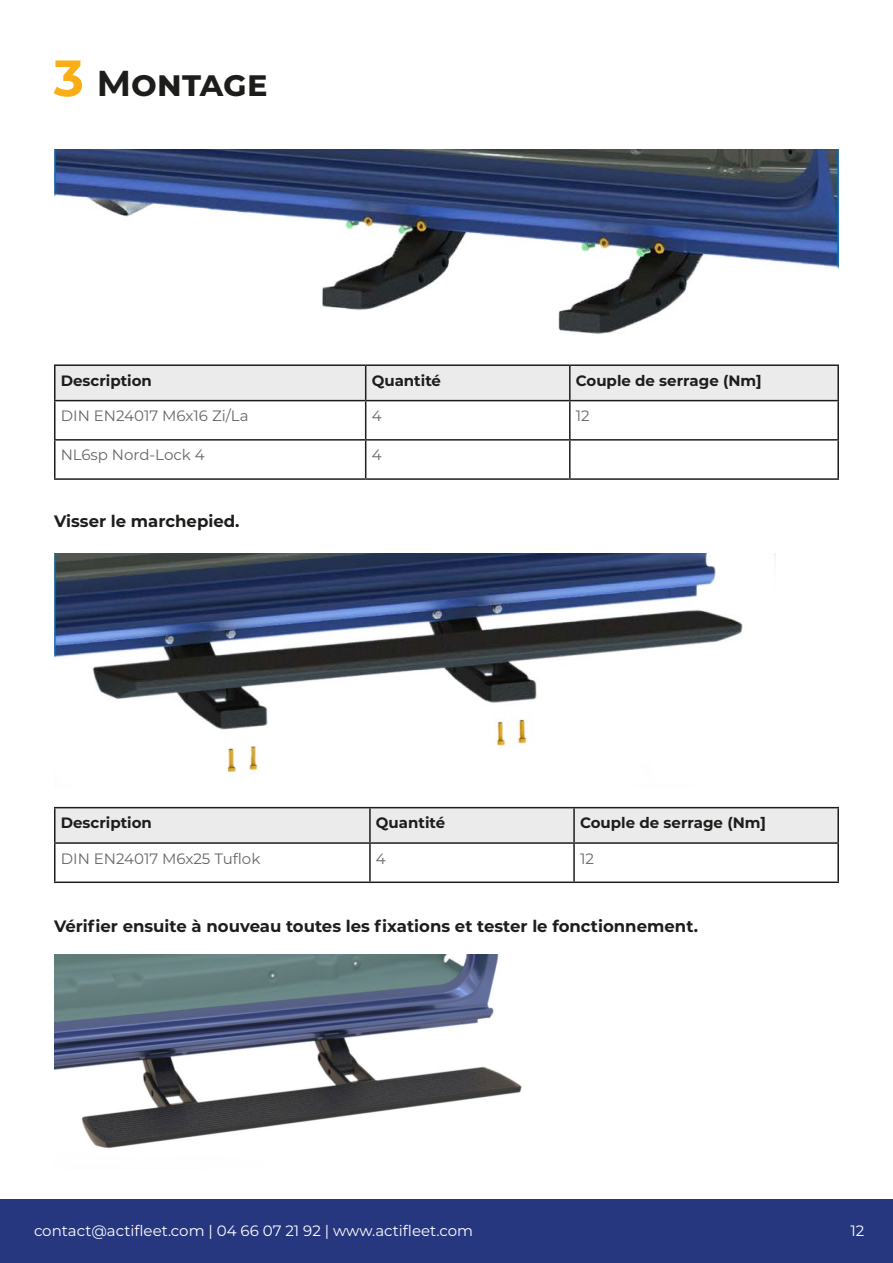
<style>
.page{position:relative;width:893px;height:1263px;background:#fff}
.page>*{position:absolute;margin:0;border:0;box-sizing:border-box;transform-origin:0 0}
.t1{font:700 51px "Montserrat";color:#f9ae16}
.t2{font:700 36px "Montserrat";color:#1d1d1b}
.t3{font:700 16.5px "Montserrat";color:#1d1d1b}
.t4{font:700 15px "Montserrat";color:#1d1d1b}
.t5{font:15px "Montserrat";color:#656668}
.t6{font:15px "Montserrat";color:#fff}
</style>
<div class="page">
<div style="left:0;top:1199px;width:893px;height:64px;background:#263780"></div>
<img style="left:54px;top:150px;width:785px;height:185px">
<img style="left:54px;top:554px;width:721px;height:219px">
<img style="left:54px;top:955px;width:468px;height:193px">
<div style="left:56px;top:366px;width:781px;height:34px;background:#ebebeb"></div>
<hr style="left:54px;top:401px;width:2px;height:38px;background:#1d1d1b">
<hr style="left:365px;top:401px;width:1px;height:38px;background:#1d1d1b">
<hr style="left:569px;top:401px;width:2px;height:38px;background:#1d1d1b">
<hr style="left:837px;top:401px;width:2px;height:38px;background:#1d1d1b">
<hr style="left:54px;top:439px;width:312px;height:2px;background:#1d1d1b">
<hr style="left:54px;top:441px;width:2px;height:37px;background:#1d1d1b">
<hr style="left:366px;top:439px;width:204px;height:2px;background:#1d1d1b">
<hr style="left:365px;top:441px;width:1px;height:37px;background:#1d1d1b">
<hr style="left:570px;top:439px;width:269px;height:2px;background:#1d1d1b">
<hr style="left:569px;top:441px;width:2px;height:37px;background:#1d1d1b">
<hr style="left:837px;top:441px;width:2px;height:37px;background:#1d1d1b">
<hr style="left:54px;top:478px;width:312px;height:2px;background:#1d1d1b">
<hr style="left:366px;top:478px;width:204px;height:2px;background:#1d1d1b">
<hr style="left:570px;top:478px;width:269px;height:2px;background:#1d1d1b">
<hr style="left:366px;top:364px;width:204px;height:2px;background:#1d1d1b">
<hr style="left:366px;top:400px;width:204px;height:1px;background:#1d1d1b">
<hr style="left:570px;top:364px;width:269px;height:2px;background:#1d1d1b">
<hr style="left:569px;top:366px;width:2px;height:34px;background:#1d1d1b">
<hr style="left:837px;top:366px;width:2px;height:34px;background:#1d1d1b">
<hr style="left:570px;top:400px;width:269px;height:1px;background:#1d1d1b">
<hr style="left:54px;top:364px;width:312px;height:2px;background:#1d1d1b">
<hr style="left:54px;top:366px;width:2px;height:34px;background:#1d1d1b">
<hr style="left:365px;top:366px;width:1px;height:34px;background:#1d1d1b">
<hr style="left:54px;top:400px;width:312px;height:1px;background:#1d1d1b">
<div style="left:56px;top:808px;width:781px;height:34px;background:#ebebeb"></div>
<hr style="left:54px;top:844px;width:2px;height:37px;background:#1d1d1b">
<hr style="left:369px;top:844px;width:2px;height:37px;background:#1d1d1b">
<hr style="left:573px;top:844px;width:2px;height:37px;background:#1d1d1b">
<hr style="left:837px;top:844px;width:2px;height:37px;background:#1d1d1b">
<hr style="left:54px;top:881px;width:316px;height:2px;background:#1d1d1b">
<hr style="left:370px;top:881px;width:204px;height:2px;background:#1d1d1b">
<hr style="left:574px;top:881px;width:265px;height:2px;background:#1d1d1b">
<hr style="left:54px;top:807px;width:316px;height:1px;background:#1d1d1b">
<hr style="left:54px;top:808px;width:2px;height:34px;background:#1d1d1b">
<hr style="left:54px;top:842px;width:316px;height:2px;background:#1d1d1b">
<hr style="left:370px;top:807px;width:204px;height:1px;background:#1d1d1b">
<hr style="left:369px;top:808px;width:2px;height:34px;background:#1d1d1b">
<hr style="left:370px;top:842px;width:204px;height:2px;background:#1d1d1b">
<hr style="left:574px;top:807px;width:265px;height:1px;background:#1d1d1b">
<hr style="left:573px;top:808px;width:2px;height:34px;background:#1d1d1b">
<hr style="left:837px;top:808px;width:2px;height:34px;background:#1d1d1b">
<hr style="left:574px;top:842px;width:265px;height:2px;background:#1d1d1b">
<p class="t1" style="left:54px;top:41px;width:32px">3</p>
<p class="t2" style="left:97px;top:57px;width:172px">Montage</p>
<p class="t4" style="left:61px;top:370px;width:93px">Description</p>
<p class="t4" style="left:372px;top:370px;width:71px">Quantité</p>
<p class="t4" style="left:576px;top:370px;width:187px">Couple de serrage (Nm]</p>
<p class="t5" style="left:61px;top:405px;width:189px">DIN EN24017 M6x16 Zi/La</p>
<p class="t5" style="left:372px;top:405px;width:11px">4</p>
<p class="t5" style="left:576px;top:405px;width:15px">12</p>
<p class="t5" style="left:61px;top:445px;width:145px">NL6sp Nord-Lock 4</p>
<p class="t5" style="left:372px;top:445px;width:11px">4</p>
<p class="t3" style="left:54px;top:509px;width:187px">Visser le marchepied.</p>
<p class="t4" style="left:61px;top:812px;width:93px">Description</p>
<p class="t4" style="left:376px;top:812px;width:71px">Quantité</p>
<p class="t4" style="left:580px;top:812px;width:187px">Couple de serrage (Nm]</p>
<p class="t5" style="left:61px;top:848px;width:201px">DIN EN24017 M6x25 Tuflok</p>
<p class="t5" style="left:376px;top:848px;width:11px">4</p>
<p class="t5" style="left:580px;top:848px;width:15px">12</p>
<p class="t3" style="left:54px;top:915px;width:645px">Vérifier ensuite à nouveau toutes les fixations et tester le fonctionnement.</p>
<p class="t6" style="left:34px;top:1220px;width:440px">contact@actifleet.com | 04 66 07 21 92 | www.actifleet.com</p>
<p class="t6" style="left:850px;top:1220px;width:15px">12</p>
</div>
